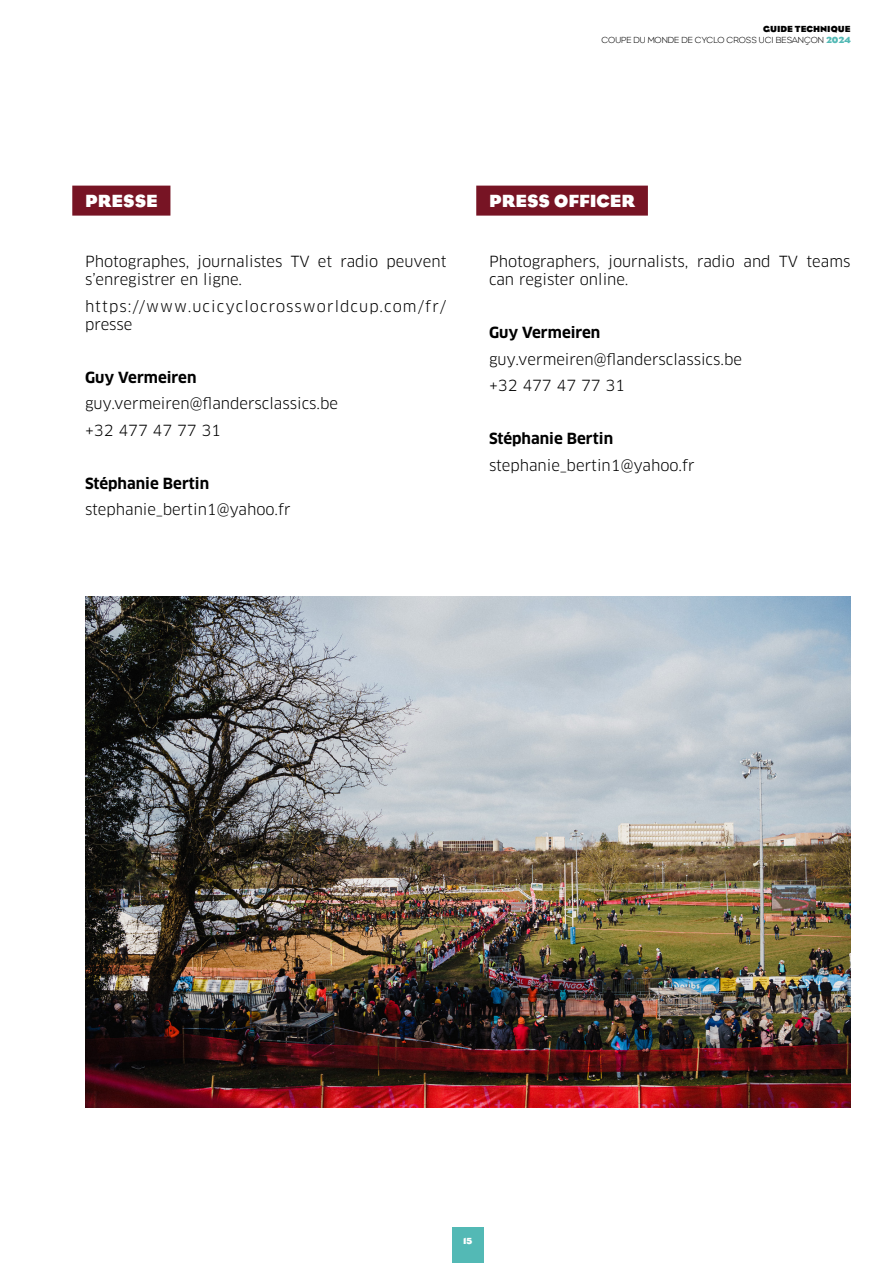
<style>
.page{position:relative;width:893px;height:1263px;background:#fff}
.page>*{position:absolute;margin:0;border:0;box-sizing:border-box;transform-origin:0 0}
.t1{font:700 18px "Eagle";color:#fff}
.t2{font:15px/18px "Clan Pro";color:#000}
.t3{font:700 15px "Clan Pro";color:#000}
.t4{font:15px/18px "Clan Pro";letter-spacing:.07em;color:#000}
.t5{font:300 9px/10.8px "Eagle";color:#000;text-align:right}
.t6{font:700 9px "Eagle";color:#fff}
.s1{font-weight:700}
.s2{font-weight:700;color:#53b9b5}
</style>
<div class="page">
<div style="left:452px;top:1228px;width:31px;height:35px;background:#53b9b5"></div>
<div style="left:72px;top:186px;width:98px;height:30px;background:#771424"></div>
<div style="left:476px;top:186px;width:172px;height:30px;background:#771424"></div>
<img style="left:85px;top:597px;width:765px;height:510px">
<p class="t5" style="left:601px;top:23px;width:251px"><span class="s1">GUIDE TECHNIQUE<br></span>COUPE DU MONDE DE CYCLO CROSS UCI BESANÇON <span class="s2">2024</span></p>
<p class="t1" style="left:85px;top:190px;width:74px">PRESSE</p>
<p class="t2" style="left:85px;top:253px;width:363px">Photographes, journalistes TV et radio peuvent s’enregistrer en ligne.</p>
<p class="t4" style="left:85px;top:297px;width:363px">https://www.ucicyclocrossworldcup.com/fr/ presse</p>
<p class="t3" style="left:85px;top:369px;width:113px">Guy Vermeiren</p>
<p class="t2" style="left:85px;top:391px;width:255px;line-height:26.5px">guy.vermeiren@flandersclassics.be +32 477 47 77 31</p>
<p class="t3" style="left:85px;top:475px;width:126px">Stéphanie Bertin</p>
<p class="t2" style="left:85px;top:501px;width:207px">stephanie_bertin1@yahoo.fr</p>
<p class="t1" style="left:489px;top:190px;width:148px">PRESS OFFICER</p>
<p class="t2" style="left:489px;top:253px;width:363px">Photographers, journalists, radio and TV teams can register online.</p>
<p class="t3" style="left:489px;top:324px;width:113px">Guy Vermeiren</p>
<p class="t2" style="left:489px;top:346px;width:255px;line-height:26.5px">guy.vermeiren@flandersclassics.be +32 477 47 77 31</p>
<p class="t3" style="left:489px;top:430px;width:126px">Stéphanie Bertin</p>
<p class="t2" style="left:489px;top:456px;width:207px">stephanie_bertin1@yahoo.fr</p>
<p class="t6" style="left:463px;top:1235px;width:11px">15</p>
</div>
